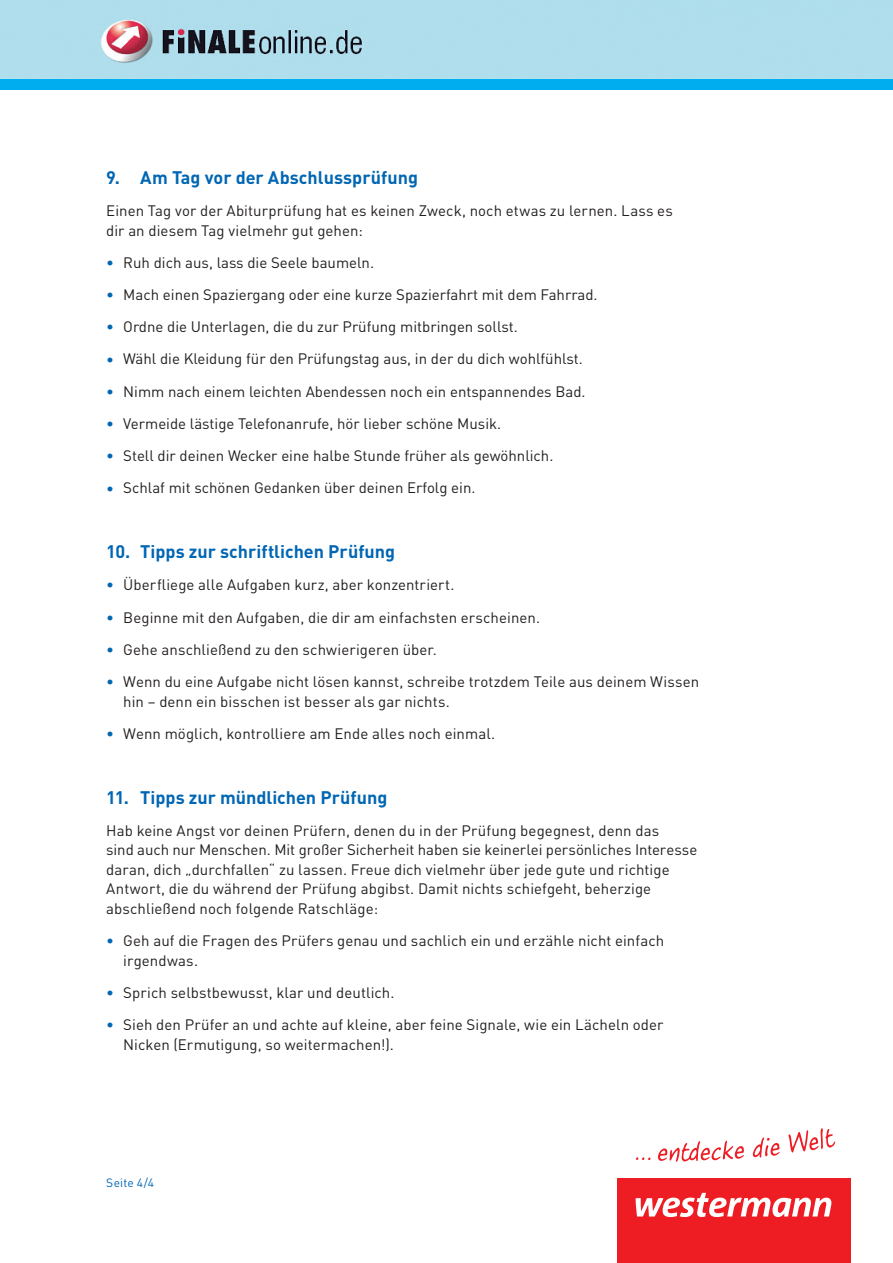
<style>
.page{position:relative;width:893px;height:1263px;background:#fff}
.page>*{position:absolute;margin:0;border:0;box-sizing:border-box;transform-origin:0 0}
.t1{font:700 18px "DINOT";color:#0166b3}
.t2{font:15px/19.5px "DINOT";letter-spacing:.005em;color:#231f20}
.t3{font:15px "DINOT";color:#0166b3}
.t4{font:12px "DINOT";letter-spacing:.015em;color:#0166b3}
.s1{color:#0166b3}
</style>
<div class="page">
<img style="left:0;top:0;width:893px;height:79px">
<div style="left:617px;top:0;width:233px;height:21px;background:#afdeec"></div>
<div style="left:0;top:79px;width:893px;height:10px;background:#00aeef"></div>
<div style="left:617px;top:1179px;width:233px;height:84px;background:#ee1d23"></div>
<svg style="left:636px;top:1193px;width:195px;height:24px"></svg>
<svg style="left:636px;top:1128px;width:199px;height:34px"></svg>
<p class="t1" style="left:106px;top:165px;width:313px">9. Am Tag vor der Abschlussprüfung</p>
<p class="t2" style="left:106px;top:200px;width:568px">Einen Tag vor der Abiturprüfung hat es keinen Zweck, noch etwas zu lernen. Lass es dir an diesem Tag vielmehr gut gehen:</p>
<p class="t3" style="left:106px;top:252px;width:9px">•</p>
<p class="t2" style="left:282px;top:252px;width:97px">eele baumeln.</p>
<p class="t3" style="left:106px;top:284px;width:9px">•</p>
<p class="t2" style="left:160px;top:284px;width:456px">e einen Spaziergang oder eine kurze Spazierfahrt mit dem Fahrrad.</p>
<p class="t3" style="left:106px;top:317px;width:9px">•</p>
<p class="t2" style="left:235px;top:317px;width:290px">agen, die du zur Prüfung mitbringen so lst.</p>
<p class="t3" style="left:106px;top:349px;width:9px">•</p>
<p class="t2" style="left:157px;top:349px;width:442px">e die Kleidung für den Prüfungstag aus, in der du dich wohlfühlst.</p>
<p class="t2" style="left:106px;top:375px;width:494px;line-height:32.2px"><span class="s1">•</span> eh e nach einem leichten Abendesse noch ein entspannendes Bad. <span class="s1">•</span></p>
<p class="t2" style="left:123px;top:245px;width:476px;line-height:32.2px">Ruh dich aus, lass die Seele baumeln.<br>Mach einen Spaziergang oder eine kurze Spazierfahrt mit dem Fahrrad.<br>Ordne die Unterlagen, die du zur Prüfung mitbringen sollst.<br>Wähl die Kleidung für den Prüfungstag aus, in der du dich wohlfühlst.<br>Nimm nach einem leichten Abendessen noch ein entspannendes Bad.<br>Vermeide lästige Telefonanrufe, hör lieber schöne Musik.<br>Stell dir deinen Wecker eine halbe Stunde früher als gewöhnlich.<br>Schlaf mit schönen Gedanken über deinen Erfolg ein.</p>
<p class="t2" style="left:212px;top:413px;width:306px">tige Telefonanrufe, höre lieber schöne Musik.</p>
<p class="t3" style="left:106px;top:446px;width:9px">•</p>
<p class="t2" style="left:331px;top:446px;width:229px">lbe Stunde früher als gewöhnlich.</p>
<p class="t3" style="left:106px;top:478px;width:9px">•</p>
<p class="t2" style="left:266px;top:478px;width:216px">edanken über deinen Erfolg ein.</p>
<p class="t1" style="left:106px;top:539px;width:290px">10. Tipps zur schriftlichen Prüfung</p>
<p class="t2" style="left:106px;top:575px;width:350px"><span class="s1">•</span> Überfliege alle Aufgaben kurz, aber konzentriert.</p>
<p class="t2" style="left:106px;top:607px;width:435px"><span class="s1">•</span> Beginne mit den Aufgaben, die dir am einfachsten erscheinen.</p>
<p class="t2" style="left:106px;top:639px;width:332px"><span class="s1">•</span> Gehe anschließend zu den schwierigeren über.</p>
<p class="t2" style="left:123px;top:671px;width:577px;text-indent:-17px"><span class="s1">•</span> Wenn du eine Aufgabe nicht lösen kannst, schreibe trotzdem Teile aus deinem Wissen hin – denn ein bisschen ist besser als gar nichts.</p>
<p class="t2" style="left:106px;top:723px;width:390px"><span class="s1">•</span> Wenn möglich, kontrolliere am Ende alles noch einmal.</p>
<p class="t1" style="left:106px;top:785px;width:283px">11. Tipps zur mündlichen Prüfung</p>
<p class="t2" style="left:106px;top:820px;width:593px">Hab keine Angst vor deinen Prüfern, denen du in der Prüfung begegnest, denn das<br>sind auch nur Menschen. Mit großer Sicherheit haben sie keinerlei persönliches Interesse daran, dich „durchfallen“ zu lassen. Freue dich vielmehr über jede gute und richtige Antwort, die du während der Prüfung abgibst. Damit nichts schiefgeht, beherzige abschließend noch folgende Ratschläge:</p>
<p class="t2" style="left:123px;top:930px;width:542px;text-indent:-17px"><span class="s1">•</span> Geh auf die Fragen des Prüfers genau und sachlich ein und erzähle nicht einfach irgendwas.</p>
<p class="t2" style="left:106px;top:982px;width:290px"><span class="s1">•</span> Sprich selbstbewusst, klar und deutlich.</p>
<p class="t2" style="left:123px;top:1014px;width:542px;text-indent:-17px"><span class="s1">•</span> Sieh den Prüfer an und achte auf kleine, aber feine Signale, wie ein Lächeln oder<br>Nicken (Ermutigung, so weitermachen!).</p>
<p class="t4" style="left:106px;top:1174px;width:49px">Seite 4/4</p>
</div>
